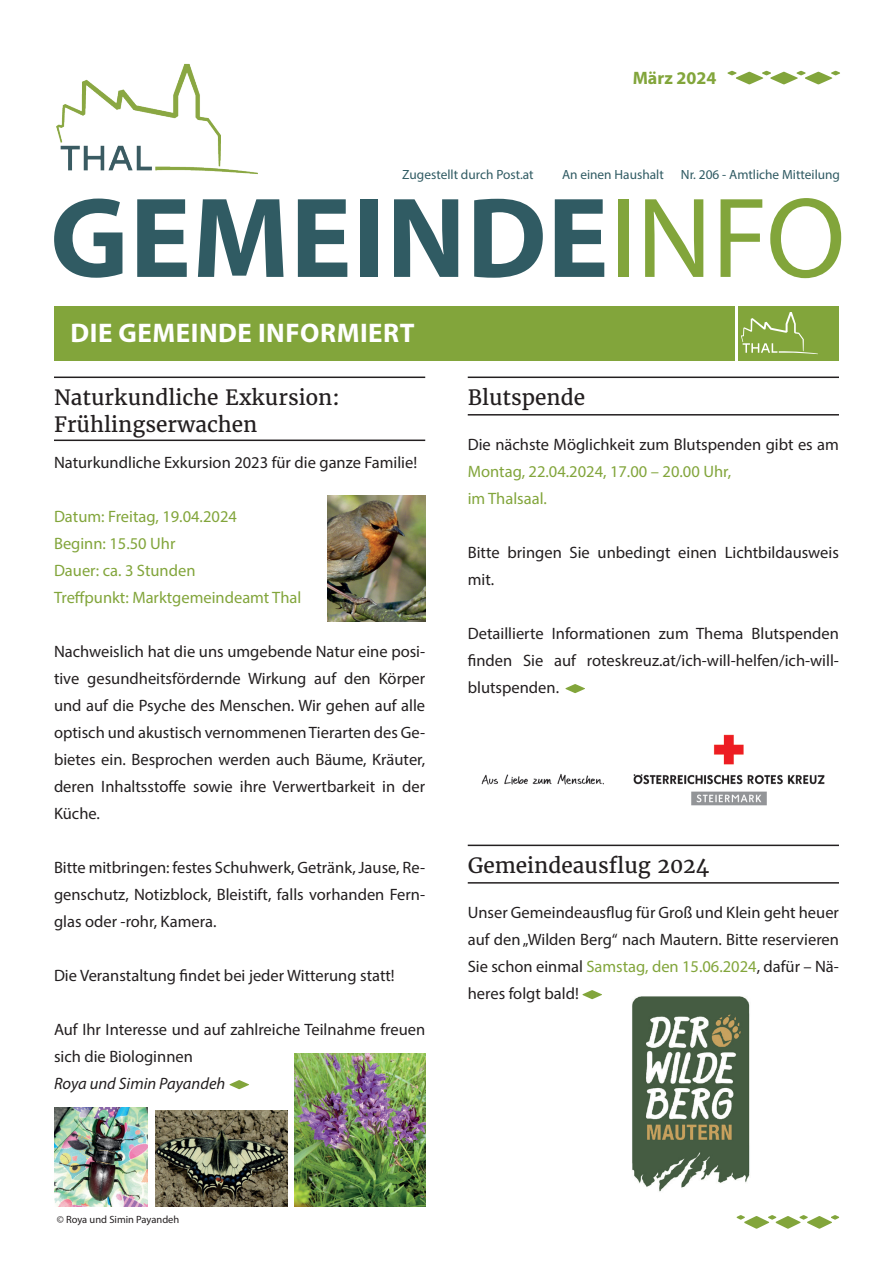
<style>
.page{position:relative;width:893px;height:1263px;background:#fff}
.page>*{position:absolute;margin:0;border:0;box-sizing:border-box;transform-origin:0 0}
.t1{font:700 115.05px "Myriad Pro";letter-spacing:.005em;color:#305b63}
.t2{font:700 27px "Myriad Pro";letter-spacing:.02em;color:#fff}
.t3{font:21px/27px "Merriweather";color:#231f20}
.t4{font:700 18px "Myriad Pro";color:#82a53b}
.t5{font:16.5px/27px "Myriad Pro";color:#231f20;text-align:justify}
.t6{font:16.5px/27px "Myriad Pro";color:#82a53b}
.t7{font:italic 16.5px "Myriad Pro";color:#231f20}
.t8{font:13.35px "Myriad Pro";color:#305b63}
.t9{font:10.5px "Myriad Pro";color:#231f20}
.s1{font-weight:400;color:#82a53b}
.s2{color:#82a53b}
</style>
<div class="page">
<svg style="left:728px;top:71px;width:112px;height:13px"></svg>
<div style="left:54px;top:306px;width:680px;height:54px;background:#82a53b"></div>
<img style="left:56px;top:63px;width:202px;height:112px">
<svg style="left:737px;top:1215px;width:102px;height:14px"></svg>
<div style="left:739px;top:306px;width:100px;height:54px;background:#82a53b"></div>
<svg style="left:741px;top:312px;width:77px;height:42px"></svg>
<hr style="left:54px;top:377px;width:371px;height:1px;background:#231f20">
<hr style="left:54px;top:440px;width:371px;height:1px;background:#231f20">
<hr style="left:468px;top:414px;width:371px;height:2px;background:#231f20">
<hr style="left:468px;top:377px;width:371px;height:1px;background:#231f20">
<img style="left:156px;top:1111px;width:132px;height:95px">
<svg style="left:230px;top:1080px;width:19px;height:9px"></svg>
<img style="left:295px;top:1053px;width:130px;height:153px">
<img style="left:327px;top:495px;width:98px;height:126px">
<img style="left:54px;top:1107px;width:94px;height:99px">
<hr style="left:468px;top:845px;width:371px;height:1px;background:#231f20">
<hr style="left:468px;top:882px;width:371px;height:2px;background:#231f20">
<img style="left:481px;top:734px;width:344px;height:72px">
<svg style="left:566px;top:684px;width:19px;height:9px"></svg>
<svg style="left:583px;top:990px;width:19px;height:9px"></svg>
<img style="left:632px;top:996px;width:118px;height:196px">
<p class="t4" style="left:633px;top:67px;width:85px">März 2024</p>
<p class="t8" style="left:402px;top:166px;width:133px">Zugestellt durch Post.at</p>
<p class="t8" style="left:562px;top:166px;width:103px">An einen Haushalt</p>
<p class="t8" style="left:681px;top:166px;width:161px">Nr. 206 - Amtliche Mitteilung</p>
<h1 class="t1" style="left:50px;top:163px;width:797px">GEMEINDE<span class="s1">INFO</span></h1>
<h2 class="t2" style="left:71px;top:315px;width:345px">DIE GEMEINDE INFORMIERT</h2>
<p class="t3" style="left:54px;top:384px;width:287px">Naturkundliche Exkursion:<br>Frühlingserwachen</p>
<p class="t5" style="left:54px;top:449px;width:365px">Naturkundliche Exkursion 2023 für die ganze Familie!</p>
<p class="t6" style="left:54px;top:503px;width:249px">Datum: Freitag, 19.04.2024<br>Beginn: 15.50 Uhr<br>Dauer: ca. 3 Stunden<br>Treffpunkt: Marktgemeindeamt Thal</p>
<p class="t5" style="left:54px;top:638px;width:373px">Nachweislich hat die uns umgebende Natur eine posi&shy;tive gesundheitsfördernde Wirkung auf den Körper und auf die Psyche des Menschen. Wir gehen auf alle optisch und akustisch vernommenen Tierarten des Ge&shy;bietes ein. Besprochen werden auch Bäume, Kräuter, deren Inhaltsstoffe sowie ihre Verwertbarkeit in der Küche.</p>
<p class="t5" style="left:54px;top:854px;width:373px">Bitte mitbringen: festes Schuhwerk, Getränk, Jause, Re&shy;genschutz, Notizblock, Bleistift, falls vorhanden Fern&shy;glas oder -rohr, Kamera.</p>
<p class="t5" style="left:54px;top:962px;width:342px">Die Veranstaltung findet bei jeder Witterung statt!</p>
<p class="t5" style="left:54px;top:1016px;width:373px">Auf Ihr Interesse und auf zahlreiche Teilnahme freuen sich die Biologinnen</p>
<p class="t7" style="left:54px;top:1073px;width:173px">Roya und Simin Payandeh</p>
<p class="t3" style="left:468px;top:384px;width:119px">Blutspende</p>
<p class="t5" style="left:468px;top:431px;width:373px">Die nächste Möglichkeit zum Blutspenden gibt es am</p>
<p class="t6" style="left:468px;top:458px;width:265px">Montag, 22.04.2024, 17.00 – 20.00 Uhr, im Thalsaal.</p>
<p class="t5" style="left:468px;top:539px;width:373px">Bitte bringen Sie unbedingt einen Lichtbildausweis mit.</p>
<p class="t5" style="left:468px;top:620px;width:373px">Detaillierte Informationen zum Thema Blutspenden finden Sie auf roteskreuz.at/ich-will-helfen/ich-will&shy;blutspenden.</p>
<p class="t3" style="left:468px;top:852px;width:243px">Gemeindeausflug 2024</p>
<p class="t5" style="left:468px;top:899px;width:373px">Unser Gemeindeausflug für Groß und Klein geht heuer auf den „Wilden Berg“ nach Mautern. Bitte reservieren Sie schon einmal <span class="s2">Samstag, den 15.06.2024</span>, dafür – Nä&shy;heres folgt bald!</p>
<p class="t9" style="left:57px;top:1213px;width:124px">© Roya und Simin Payandeh</p>
</div>
